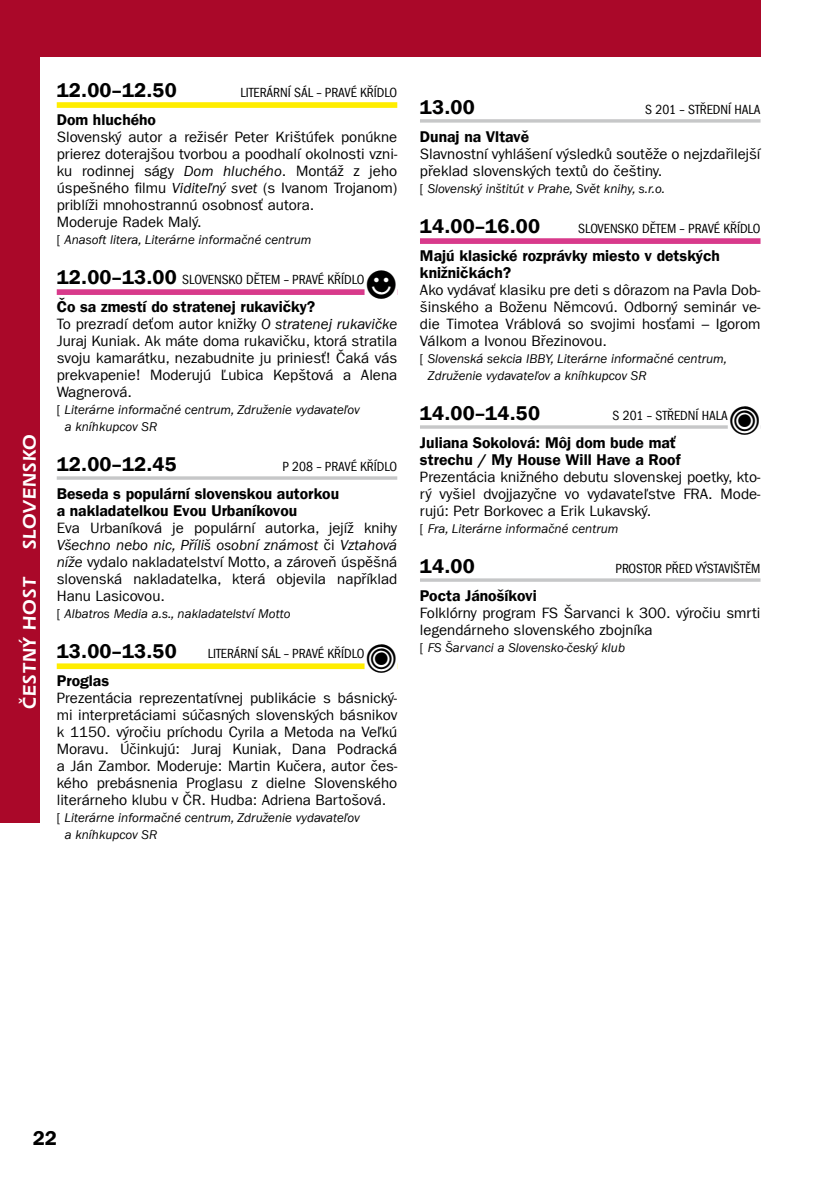
<style>
.page{position:relative;width:840px;height:1191px;background:#fff}
.page>*{position:absolute;margin:0;border:0;box-sizing:border-box;transform-origin:0 0}
.t1{font:20px "Franklin Gothic LT Com Dm";letter-spacing:.01em;color:#000}
.t2{font:600 19px "Eras IT Cby BTCE";letter-spacing:.06em;color:#fff}
.t3{font:15.6px/17px "Franklin Gothic LT Com Dm";color:#000}
.t4{font:15px/17px "Franklin Gothic LT Com";color:#000;text-align:justify}
.t5{font:condensed 13.6px "Franklin Gothic LT Com";letter-spacing:-.005em;color:#000}
.t6{font:italic 13px/17px "Franklin Gothic LT Com";color:#000}
.s1{font-style:italic}
.s2{font-style:normal}
.s3{font-family:"Franklin Gothic LT Com";font-stretch:condensed;font-size:13.6px}
.s4{font-family:"PIKTO";font-stretch:normal;font-size:20px}
</style>
<div class="page">
<div style="left:0;top:0;width:40px;height:822px;background:#aa0829"></div>
<div style="left:0;top:0;width:760px;height:57px;background:#aa0829"></div>
<div style="left:57px;top:102px;width:340px;height:6px;background:#ffed00"></div>
<div style="left:57px;top:289px;width:340px;height:6px;background:#d83a8b"></div>
<div style="left:364px;top:287px;width:33px;height:10px;background:#fff"></div>
<svg style="left:57px;top:476px;width:340px;height:4px"></svg>
<div style="left:57px;top:663px;width:340px;height:6px;background:#ffed00"></div>
<div style="left:364px;top:661px;width:33px;height:10px;background:#fff"></div>
<svg style="left:420px;top:119px;width:340px;height:4px"></svg>
<div style="left:420px;top:238px;width:340px;height:6px;background:#d83a8b"></div>
<hr style="left:420px;top:425px;width:340px;height:4px;background:#cdcecf">
<div style="left:727px;top:423px;width:33px;height:10px;background:#fff"></div>
<svg style="left:420px;top:578px;width:340px;height:4px"></svg>
<p class="t2" style="left:18px;top:549px;width:117px;rotate:-90deg">SLOVENSKO</p>
<p class="t2" style="left:18px;top:709px;width:133px;rotate:-90deg">ČESTNÝ HOST</p>
<h1 class="t1" style="left:57px;top:78px;width:122px">12.00–12.50</h1>
<p class="t5" style="left:240px;top:84px;width:12px">LITERÁRNÍ</p>
<p class="t5" style="left:294px;top:84px;width:105px">SÁL – PRAVÉ KŘÍDLO</p>
<p class="t3" style="left:57px;top:111px;width:101px">Dom hluchého</p>
<p class="t4" style="left:57px;top:128px;width:342px;text-align:left">Slovenský autor a režisér Peter Krištúfek ponúkne prierez doterajšou tvorbou a poodhalí okolnosti vzni&shy;ku rodinnej ságy <span class="s1">Dom hluchého</span>. Montáž z jeho úspešného filmu <span class="s1">Viditeľný svet</span> (s Ivanom Trojanom) priblíži mnohostrannú osobnosť autora.<br>Moderuje Radek Malý.</p>
<p class="t6" style="left:57px;top:231px;width:256px"><span class="s2">[</span> Anasoft litera, Literárne informačné centrum</p>
<h1 class="t1" style="left:57px;top:265px;width:146px">12.00–13.00 <span class="s3">SLOVENSKO</span></h1>
<p class="t5" style="left:246px;top:271px;width:22px">DĚTEM</p>
<p class="t5" style="left:283px;top:271px;width:115px">– PRAVÉ KŘÍDLO<span class="s4">2</span></p>
<p class="t3" style="left:57px;top:298px;width:260px">Čo sa zmestí do stratenej rukavičky?</p>
<p class="t4" style="left:57px;top:315px;width:342px">To prezradí deťom autor knižky <span class="s1">O stratenej rukavičke </span>Juraj Kuniak. Ak máte doma rukavičku, ktorá stratila svoju kamarátku, nezabudnite ju priniesť! Čaká vás prekvapenie! Moderujú Ľubica Kepštová a Alena Wagnerová.</p>
<p class="t6" style="left:65px;top:401px;width:296px;text-indent:-8px"><span class="s2">[</span> Literárne informačné centrum, Združenie vydavateľov a kníhkupcov SR</p>
<h1 class="t1" style="left:57px;top:452px;width:122px">12.00–12.45</h1>
<p class="t5" style="left:282px;top:458px;width:116px">P 208 – PRAVÉ KŘÍDLO</p>
<p class="t3" style="left:57px;top:485px;width:284px">Beseda s populární slovenskou autorkou a nakladatelkou Evou Urbaníkovou</p>
<p class="t4" style="left:57px;top:519px;width:342px">Eva Urbaníková je populární autorka, jejíž knihy <span class="s1">Všechno nebo nic, Příliš osobní známost</span> či <span class="s1">Vztahová níže</span> vydalo nakladatelství Motto, a zároveň úspěšná slovenská nakladatelka, která objevila například Hanu Lasicovou.</p>
<p class="t6" style="left:57px;top:605px;width:235px"><span class="s2">[</span> Albatros Media a.s., nakladatelství Motto</p>
<h1 class="t1" style="left:57px;top:639px;width:122px">13.00–13.50</h1>
<p class="t5" style="left:208px;top:645px;width:12px">LITERÁRNÍ</p>
<p class="t5" style="left:261px;top:645px;width:137px">SÁL – PRAVÉ KŘÍDLO<span class="s4">5</span></p>
<p class="t3" style="left:57px;top:672px;width:54px">Proglas</p>
<p class="t4" style="left:57px;top:689px;width:342px">Prezentácia reprezentatívnej publikácie s básnický&shy;mi interpretáciami súčasných slovenských básnikov k 1150. výročiu príchodu Cyrila a Metoda na Veľkú Moravu. Účinkujú: Juraj Kuniak, Dana Podracká a Ján Zambor. Moderuje: Martin Kučera, autor čes&shy;kého prebásnenia Proglasu z dielne Slovenského literárneho klubu v ČR. Hudba: Adriena Bartošová.</p>
<p class="t6" style="left:65px;top:809px;width:296px;text-indent:-8px"><span class="s2">[</span> Literárne informačné centrum, Združenie vydavateľov a kníhkupcov SR</p>
<h1 class="t1" style="left:420px;top:95px;width:56px">13.00</h1>
<p class="t5" style="left:644px;top:101px;width:117px">S 201 – STŘEDNÍ HALA</p>
<p class="t3" style="left:420px;top:128px;width:111px">Dunaj na Vltavě</p>
<p class="t4" style="left:420px;top:145px;width:342px">Slavnostní vyhlášení výsledků soutěže o nejzdařilejší překlad slovenských textů do češtiny.</p>
<p class="t6" style="left:420px;top:180px;width:246px"><span class="s2">[</span> Slovenský inštitút v Prahe, Svět knihy, s.r.o.</p>
<h1 class="t1" style="left:420px;top:214px;width:121px">14.00–16.00</h1>
<p class="t5" style="left:578px;top:220px;width:20px">SLOVENSKO</p>
<p class="t5" style="left:641px;top:220px;width:22px">DĚTEM</p>
<p class="t5" style="left:679px;top:220px;width:82px">– PRAVÉ KŘÍDLO</p>
<p class="t3" style="left:420px;top:247px;width:301px">Majú klasické rozprávky miesto v detských knižničkách?</p>
<p class="t4" style="left:420px;top:281px;width:342px">Ako vydávať klasiku pre deti s dôrazom na Pavla Dob&shy;šinského a Boženu Němcovú. Odborný seminár ve&shy;die Timotea Vráblová so svojimi hosťami – Igorom Válkom a Ivonou Březinovou.</p>
<p class="t6" style="left:427px;top:350px;width:300px;text-indent:-8px"><span class="s2">[</span> Slovenská sekcia IBBY, Literárne informačné centrum,<br>Združenie vydavateľov a kníhkupcov SR</p>
<h1 class="t1" style="left:420px;top:401px;width:121px">14.00–14.50</h1>
<p class="t5" style="left:612px;top:407px;width:149px">S 201 – STŘEDNÍ HALA<span class="s4">5</span></p>
<p class="t3" style="left:420px;top:434px;width:262px">Juliana Sokolová: Môj dom bude mať strechu / My House Will Have a Roof</p>
<p class="t4" style="left:420px;top:468px;width:342px">Prezentácia knižného debutu slovenskej poetky, kto&shy;rý vyšiel dvojjazyčne vo vydavateľstve FRA. Mode&shy;rujú: Petr Borkovec a Erik Lukavský.</p>
<p class="t6" style="left:420px;top:520px;width:200px"><span class="s2">[</span> Fra, Literárne informačné centrum</p>
<h1 class="t1" style="left:420px;top:554px;width:56px">14.00</h1>
<p class="t5" style="left:615px;top:560px;width:146px">PROSTOR PŘED VÝSTAVIŠTĚM</p>
<p class="t3" style="left:420px;top:587px;width:118px">Pocta Jánošíkovi</p>
<p class="t4" style="left:420px;top:604px;width:342px">Folklórny program FS Šarvanci k 300. výročiu smrti legendárneho slovenského zbojníka</p>
<p class="t6" style="left:420px;top:639px;width:206px"><span class="s2">[</span> FS Šarvanci a Slovensko-český klub</p>
<h1 class="t1" style="left:33px;top:1126px;width:25px">22</h1>
</div>
